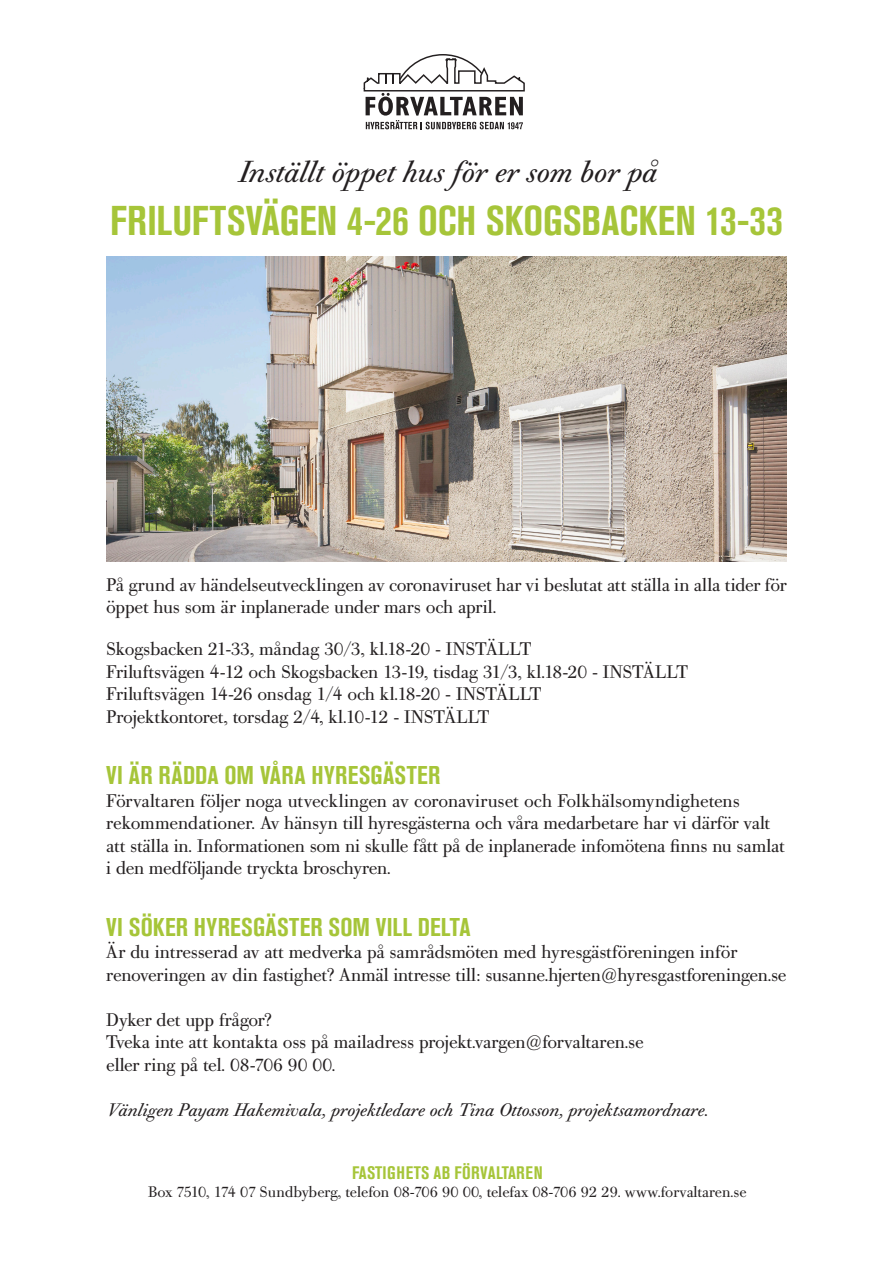
<style>
.page{position:relative;width:893px;height:1263px;background:#fff}
.page>*{position:absolute;margin:0;border:0;box-sizing:border-box;transform-origin:0 0}
.t1{font:700 condensed 41.25px "Akzidenz Grotesk Std";letter-spacing:.005em;color:#a6c539}
.t2{font:italic 30px "Bodoni Old Face BQ";letter-spacing:.005em;color:#231f20}
.brödtext{font:700 condensed 25.5px "Akzidenz Grotesk Std";letter-spacing:.015em;color:#a6c539}
.brödtext-2{font:18px/22.5px "Bodoni Old Face BQ";letter-spacing:-.015em;color:#231f20}
.brödtext_-_kopia{font:18px/21.6px "Bodoni Old Face BQ";letter-spacing:-.01em;color:#231f20}
.brödtext-3{font:italic 18px "Bodoni Old Face BQ";letter-spacing:.005em;color:#231f20}
.t3{font:700 condensed 18px "Akzidenz Grotesk Std";letter-spacing:.02em;color:#a6c539}
.t4{font:15px "Bodoni Old Face BQ";color:#231f20}
</style>
<div class="page">
<svg style="left:364px;top:54px;width:161px;height:75px"></svg>
<img style="left:106px;top:256px;width:681px;height:305px">
<p class="t2" style="left:237px;top:153px;width:420px">Inställt öppet hus för er som bor på</p>
<p class="t1" style="left:110px;top:197px;width:674px">FRILUFTSVÄGEN 4-26 OCH SKOGSBACKEN 13-33</p>
<p class="brödtext_-_kopia" style="left:106px;top:575px;width:682px">På grund av händelseutvecklingen av coronaviruset har vi beslutat att ställa in alla tider för öppet hus som är inplanerade under mars och april.</p>
<p class="brödtext-2" style="left:106px;top:638px;width:426px">Skogsbacken 21-33, måndag 30/3, kl.18-20 - INSTÄLLT</p>
<p class="brödtext-2" style="left:106px;top:661px;width:583px">Friluftsvägen 4-12 och Skogsbacken 13-19, tisdag 31/3, kl.18-20 - INSTÄLLT</p>
<p class="brödtext-2" style="left:106px;top:683px;width:437px">Friluftsvägen 14-26 onsdag 1/4 och kl.18-20 - INSTÄLLT<br>Projektkontoret, torsdag 2/4, kl.10-12 - INSTÄLLT</p>
<p class="brödtext" style="left:106px;top:761px;width:335px">VI ÄR RÄDDA OM VÅRA HYRESGÄSTER</p>
<p class="brödtext-2" style="left:106px;top:790px;width:680px">Förvaltaren följer noga utvecklingen av coronaviruset och Folkhälsomyndighetens rekommendationer. Av hänsyn till hyresgästerna och våra medarbetare har vi därför valt att ställa in. Informationen som ni skulle fått på de inplanerade infomötena finns nu samlat i den medföljande tryckta broschyren.</p>
<p class="brödtext" style="left:106px;top:912px;width:366px">VI SÖKER HYRESGÄSTER SOM VILL DELTA</p>
<p class="brödtext-2" style="left:106px;top:941px;width:682px">Är du intresserad av att medverka på samrådsmöten med hyresgästföreningen inför renoveringen av din fastighet? Anmäl intresse till: susanne.hjerten@hyresgastforeningen.se</p>
<p class="brödtext-2" style="left:106px;top:1009px;width:167px">Dyker det upp frågor?</p>
<p class="brödtext-2" style="left:106px;top:1031px;width:539px">Tveka inte att kontakta oss på mailadress projekt.vargen@forvaltaren.se eller ring på tel. 08-706 90 00.</p>
<p class="brödtext-3" style="left:106px;top:1098px;width:602px">Vänligen Payam Hakemivala, projektledare och Tina Ottosson, projektsamordnare.</p>
<p class="t3" style="left:352px;top:1162px;width:192px">FASTIGHETS AB FÖRVALTAREN</p>
<p class="t4" style="left:148px;top:1182px;width:600px">Box 7510, 174 07 Sundbyberg, telefon 08-706 90 00, telefax 08-706 92 29. www.forvaltaren.se</p>
</div>
